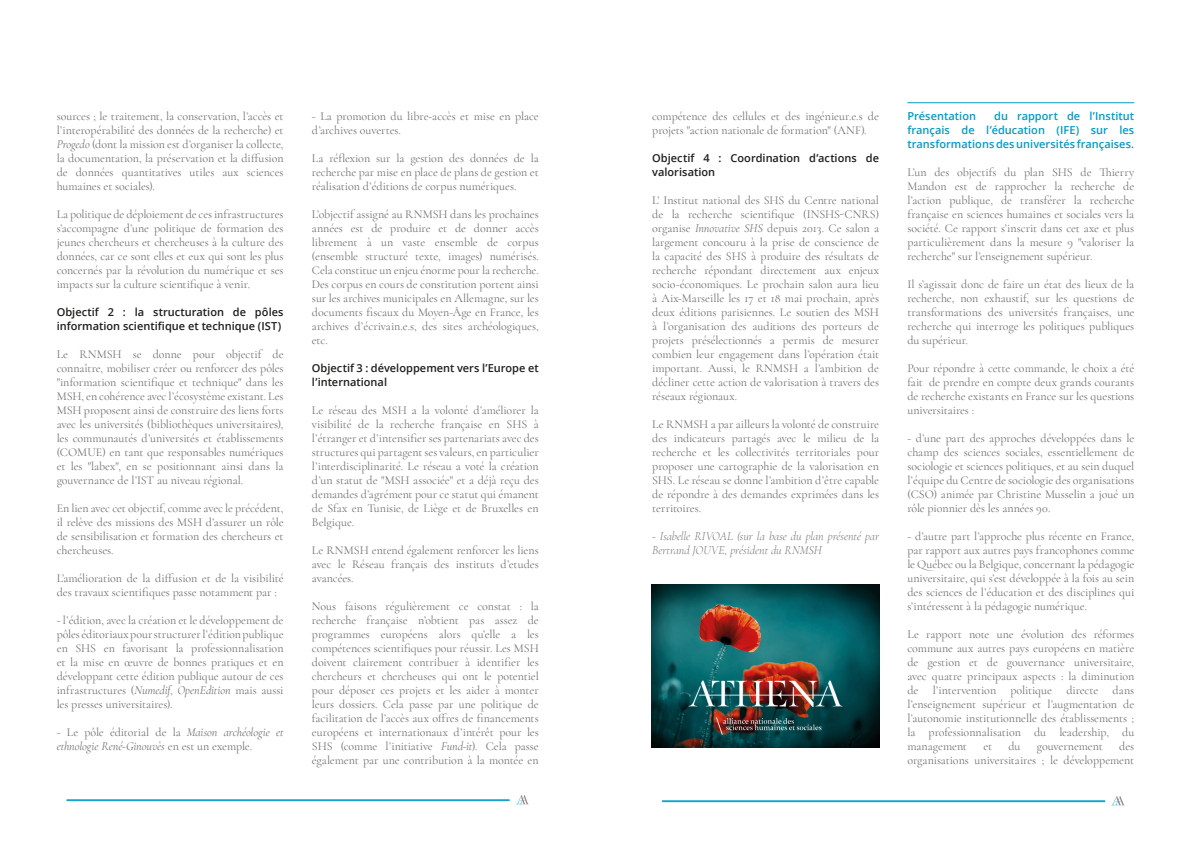
<style>
.page{position:relative;width:1191px;height:842px;background:#fff}
.page>*{position:absolute;margin:0;border:0;box-sizing:border-box;transform-origin:0 0}
.t1{font:12px/14px "Cormorant Garamond";letter-spacing:-.005em;color:#70706f;text-align:justify}
.t2{font:italic 12px/14px "Cormorant Garamond";letter-spacing:-.005em;color:#70706f}
.t3{font:italic 300 12px/14px "Cormorant Garamond";letter-spacing:-.005em;color:#70706f}
.t4{font:600 11px/14px "Open Sans";color:#1d1d1b}
.t5{font:600 11px/14px "Open Sans";color:#0599c5;text-align:justify}
.s1{font-style:italic}
.s2{font-style:normal}
</style>
<div class="page">
<hr style="left:907px;top:102px;width:227px;height:1px;background:#0599c5">
<svg style="left:516px;top:795px;width:13px;height:10px"></svg>
<hr style="left:67px;top:800px;width:442px;height:1px;background:#009ac6">
<svg style="left:1111px;top:796px;width:13px;height:10px"></svg>
<hr style="left:662px;top:801px;width:443px;height:1px;background:#009ac6">
<img style="left:651px;top:584px;width:228px;height:163px">
<p class="t1" style="left:57px;top:109px;width:228px">sources ; le traitement, la conservation, l’accès et l’interopérabilité des données de la recherche) et <span class="s1">Progedo</span> (dont la mission est d’organiser la collecte, la documentation, la préservation et la diffusion de données quantitatives utiles aux sciences humaines et sociales).</p>
<p class="t1" style="left:57px;top:207px;width:228px">La politique de déploiement de ces infrastructures s’accompagne d’une politique de formation des jeunes chercheurs et chercheuses à la culture des données, car ce sont elles et eux qui sont les plus concernés par la révolution du numérique et ses impacts sur la culture scientifique à venir.</p>
<p class="t4" style="left:57px;top:305px;width:228px">Objectif 2 : la structuration de pôles information scientifique et technique (IST)</p>
<p class="t1" style="left:57px;top:347px;width:228px">Le RNMSH se donne pour objectif de connaître, mobiliser créer ou renforcer des pôles "information scientifique et technique" dans les MSH, en cohérence avec l’écosystème existant. Les MSH proposent ainsi de construire des liens forts avec les universités (bibliothèques universitaires), les communautés d’universités et établissements (COMUE) en tant que responsables numériques et les "labex", en se positionnant ainsi dans la gouvernance de l’IST au niveau régional.</p>
<p class="t1" style="left:57px;top:501px;width:228px">En lien avec cet objectif, comme avec le précédent, il relève des missions des MSH d’assurer un rôle de sensibilisation et formation des chercheurs et chercheuses.</p>
<p class="t1" style="left:57px;top:571px;width:228px">L’amélioration de la diffusion et de la visibilité des travaux scientifiques passe notamment par :</p>
<p class="t1" style="left:57px;top:613px;width:228px">- l’édition, avec la création et le développement de pôles éditoriaux pour structurer l’édition publique en SHS en favorisant la professionnalisation et la mise en œuvre de bonnes pratiques et en développant cette édition publique autour de ces infrastructures (<span class="s1">Numedif</span>, <span class="s1">OpenEdition</span> mais aussi les presses universitaires).</p>
<p class="t2" style="left:57px;top:725px;width:228px"><span class="s2">- Le pôle éditorial de la</span> Maison archéologie et ethnologie René-Ginouvès <span class="s2">en est un exemple.</span></p>
<p class="t1" style="left:312px;top:109px;width:228px">- La promotion du libre-accès et mise en place d’archives ouvertes.</p>
<p class="t1" style="left:312px;top:151px;width:228px">La réflexion sur la gestion des données de la recherche par mise en place de plans de gestion et réalisation d’éditions de corpus numériques.</p>
<p class="t1" style="left:312px;top:207px;width:228px">L’objectif assigné au RNMSH dans les prochaines années est de produire et de donner accès librement à un vaste ensemble de corpus (ensemble structuré texte, images) numérisés.<br>Cela constitue un enjeu énorme pour la recherche.<br>Des corpus en cours de constitution portent ainsi sur les archives municipales en Allemagne, sur les documents fiscaux du Moyen-Âge en France, les archives d’écrivain.e.s, des sites archéologiques, etc.</p>
<p class="t4" style="left:312px;top:361px;width:228px">Objectif 3 : développement vers l’Europe et l’international</p>
<p class="t1" style="left:312px;top:403px;width:228px">Le réseau des MSH a la volonté d’améliorer la visibilité de la recherche française en SHS à l’étranger et d’intensifier ses partenariats avec des structures qui partagent ses valeurs, en particulier l’interdisciplinarité. Le réseau a voté la création d’un statut de "MSH associée" et a déjà reçu des demandes d’agrément pour ce statut qui émanent de Sfax en Tunisie, de Liège et de Bruxelles en Belgique.</p>
<p class="t1" style="left:312px;top:543px;width:228px">Le RNMSH entend également renforcer les liens avec le Réseau français des instituts d’etudes avancées.</p>
<p class="t1" style="left:312px;top:599px;width:228px">Nous faisons régulièrement ce constat : la recherche française n’obtient pas assez de programmes européens alors qu’elle a les compétences scientifiques pour réussir. Les MSH doivent clairement contribuer à identifier les chercheurs et chercheuses qui ont le potentiel pour déposer ces projets et les aider à monter leurs dossiers. Cela passe par une politique de facilitation de l’accès aux offres de financements européens et internationaux d’intérêt pour les SHS (comme l’initiative <span class="s1">Fund-it</span>). Cela passe également par une contribution à la montée en</p>
<p class="t1" style="left:652px;top:109px;width:228px">compétence des cellules et des ingénieur.e.s de projets "action nationale de formation" (ANF).</p>
<p class="t4" style="left:652px;top:151px;width:228px">Objectif 4 : Coordination d’actions de valorisation</p>
<p class="t1" style="left:652px;top:193px;width:228px">L’ Institut national des SHS du Centre national de la recherche scientifique (INSHS-CNRS) organise <span class="s1">Innovative SHS</span> depuis 2013. Ce salon a largement concouru à la prise de conscience de la capacité des SHS à produire des résultats de recherche répondant directement aux enjeux socio-économiques. Le prochain salon aura lieu à Aix-Marseille les 17 et 18 mai prochain, après deux éditions parisiennes. Le soutien des MSH à l’organisation des auditions des porteurs de projets présélectionnés a permis de mesurer combien leur engagement dans l’opération était important. Aussi, le RNMSH a l’ambition de décliner cette action de valorisation à travers des réseaux régionaux.</p>
<p class="t1" style="left:652px;top:417px;width:228px">Le RNMSH a par ailleurs la volonté de construire des indicateurs partagés avec le milieu de la recherche et les collectivités territoriales pour proposer une cartographie de la valorisation en SHS. Le réseau se donne l’ambition d’être capable de répondre à des demandes exprimées dans les territoires.</p>
<p class="t3" style="left:652px;top:529px;width:228px">- Isabelle RIVOAL (sur la base du plan présenté par<br>Bertrand JOUVE, président du RNMSH</p>
<p class="t5" style="left:907px;top:109px;width:70px">Présentation</p>
<p class="t5" style="left:907px;top:109px;width:228px;text-indent:87px">du rapport de l’Institut français de l’éducation (IFE) sur les transformations des universités françaises.</p>
<p class="t1" style="left:907px;top:165px;width:228px">L’un des objectifs du plan SHS de Thierry Mandon est de rapprocher la recherche de l’action publique, de transférer la recherche française en sciences humaines et sociales vers la société. Ce rapport s’inscrit dans cet axe et plus particulièrement dans la mesure 9 "valoriser la recherche" sur l’enseignement supérieur.</p>
<p class="t1" style="left:907px;top:277px;width:228px">Il s’agissait donc de faire un état des lieux de la recherche, non exhaustif, sur les questions de transformations des universités françaises, une recherche qui interroge les politiques publiques du supérieur.</p>
<p class="t1" style="left:907px;top:361px;width:228px">Pour répondre à cette commande, le choix a été fait de prendre en compte deux grands courants de recherche existants en France sur les questions universitaires :</p>
<p class="t1" style="left:907px;top:431px;width:228px">- d’une part des approches développées dans le champ des sciences sociales, essentiellement de sociologie et sciences politiques, et au sein duquel l’équipe du Centre de sociologie des organisations (CSO) animée par Christine Musselin a joué un rôle pionnier dès les années 90.</p>
<p class="t1" style="left:907px;top:529px;width:228px">- d’autre part l’approche plus récente en France, par rapport aux autres pays francophones comme le Québec ou la Belgique, concernant la pédagogie universitaire, qui s’est développée à la fois au sein des sciences de l’éducation et des disciplines qui s’intéressent à la pédagogie numérique.</p>
<p class="t1" style="left:907px;top:627px;width:228px">Le rapport note une évolution des réformes commune aux autres pays européens en matière de gestion et de gouvernance universitaire, avec quatre principaux aspects : la diminution de l’intervention politique directe dans l’enseignement supérieur et l’augmentation de l’autonomie institutionnelle des établissements ; la professionnalisation du leadership, du management</p>
<p class="t1" style="left:907px;top:739px;width:228px;text-align:right">des<br>organisations universitaires ; le développement</p>
<p class="t1" style="left:983px;top:739px;width:10px">et</p>
<p class="t1" style="left:1008px;top:739px;width:14px">du</p>
<p class="t1" style="left:1036px;top:739px;width:68px">gouvernement</p>
</div>
